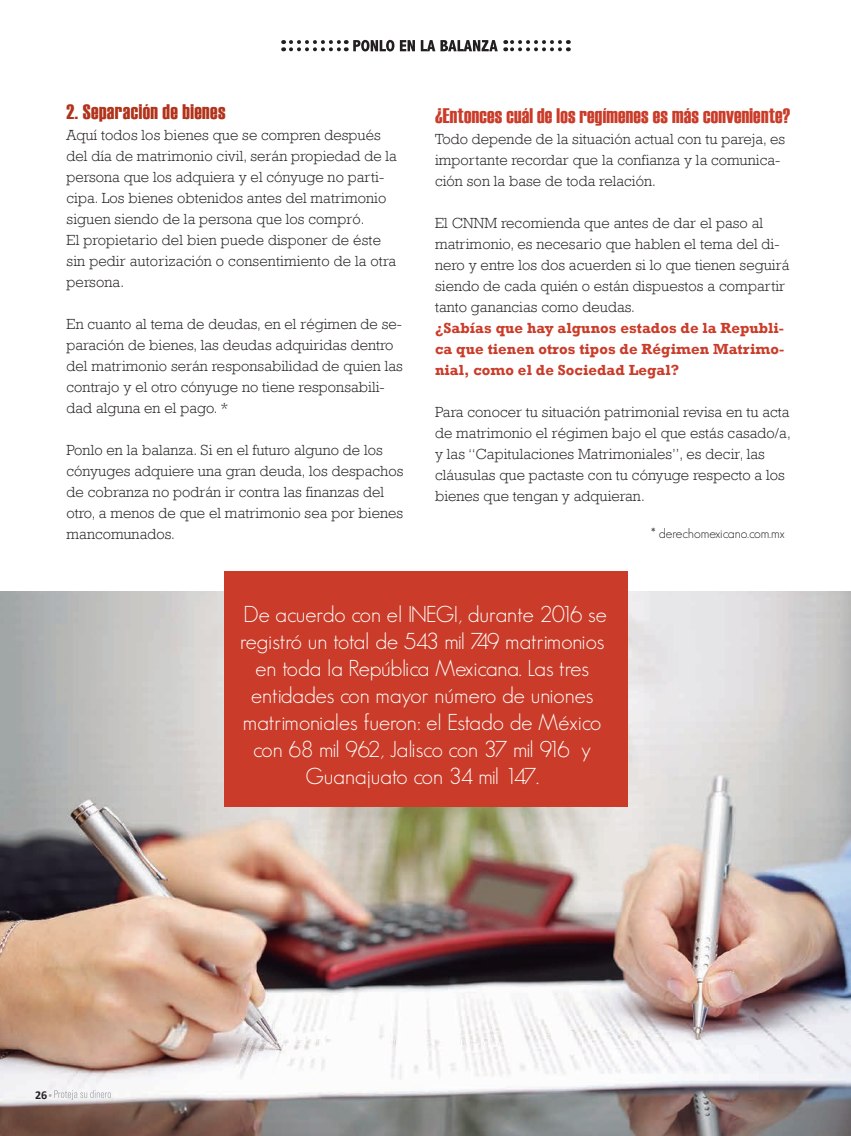
<style>
.page{position:relative;width:851px;height:1136px;background:#fff}
.page>*{position:absolute;margin:0;border:0;box-sizing:border-box;transform-origin:0 0}
.t1{font:300 22.5px/27px "Geosans";color:#fff;text-align:center}
.t2{font:21px "Haettenschweiler";letter-spacing:.01em;color:#ca3c29}
.t3{font:21px "Haettenschweiler";letter-spacing:.02em;color:#b1331b}
.t4{font:300 15px/21px "Rockwell";letter-spacing:.005em;color:#231f20}
.t5{font:700 15px/21px "Rockwell";letter-spacing:.005em;color:#ca3c29;text-align:justify}
.t6{font:300 13.5px "Geosans";color:#231f20}
.t7{font:700 12px "Calibri";color:#231f20}
</style>
<div class="page">
<img style="left:0;top:591px;width:850px;height:544px">
<svg style="left:49px;top:1090px;width:62px;height:9px"></svg>
<svg style="left:291px;top:40px;width:56px;height:11px"></svg>
<svg style="left:505px;top:40px;width:55px;height:11px"></svg>
<svg style="left:353px;top:40px;width:144px;height:11px"></svg>
<div style="left:224px;top:571px;width:403px;height:235px;background:#ca3c29"></div>
<h2 class="t3" style="left:66px;top:97px;width:160px">2. Separación de bienes</h2>
<p class="t4" style="left:66px;top:124px;width:332px">Aquí todos los bienes que se compren después del día de matrimonio civil, serán propiedad de la persona que los adquiera y el cónyuge no parti&shy;cipa. Los bienes obtenidos antes del matrimonio siguen siendo de la persona que los compró.<br>El propietario del bien puede disponer de éste sin pedir autorización o consentimiento de la otra persona.</p>
<p class="t4" style="left:66px;top:313px;width:338px">En cuanto al tema de deudas, en el régimen de se&shy;paración de bienes, las deudas adquiridas dentro del matrimonio serán responsabilidad de quien las contrajo y el otro cónyuge no tiene responsabili&shy;dad alguna en el pago. *</p>
<p class="t4" style="left:66px;top:439px;width:338px">Ponlo en la balanza. Si en el futuro alguno de los cónyuges adquiere una gran deuda, los despachos de cobranza no podrán ir contra las finanzas del otro, a menos de que el matrimonio sea por bienes mancomunados.</p>
<h2 class="t2" style="left:435px;top:101px;width:357px">¿Entonces cuál de los regímenes es más conveniente?</h2>
<p class="t4" style="left:435px;top:128px;width:351px">Todo depende de la situación actual con tu pareja, es importante recordar que la confianza y la comunica&shy;ción son la base de toda relación.</p>
<p class="t4" style="left:435px;top:212px;width:356px">El CNNM recomienda que antes de dar el paso al matrimonio, es necesario que hablen el tema del di&shy;nero y entre los dos acuerden si lo que tienen seguirá siendo de cada quién o están dispuestos a compartir tanto ganancias como deudas.</p>
<p class="t5" style="left:435px;top:317px;width:350px">¿Sabías que hay algunos estados de la Republi&shy;ca que tienen otros tipos de Régimen Matrimo&shy;nial, como el de Sociedad Legal?</p>
<p class="t4" style="left:435px;top:401px;width:357px">Para conocer tu situación patrimonial revisa en tu acta de matrimonio el régimen bajo el que estás casado/a, y las “Capitulaciones Matrimoniales”, es decir, las cláusulas que pactaste con tu cónyuge respecto a los bienes que tengan y adquieran.</p>
<p class="t6" style="left:651px;top:525px;width:135px">* derechomexicano.com.mx</p>
<p class="t1" style="left:240px;top:600px;width:368px">De acuerdo con el INEGI, durante 2016 se registró un total de 543 mil 749 matrimonios en toda la República Mexicana. Las tres entidades con mayor número de uniones matrimoniales fueron: el Estado de México con 68 mil 962, Jalisco con 37 mil 916 y Guanajuato con 34 mil 147.</p>
<p class="t7" style="left:35px;top:1086px;width:14px">26</p>
</div>
